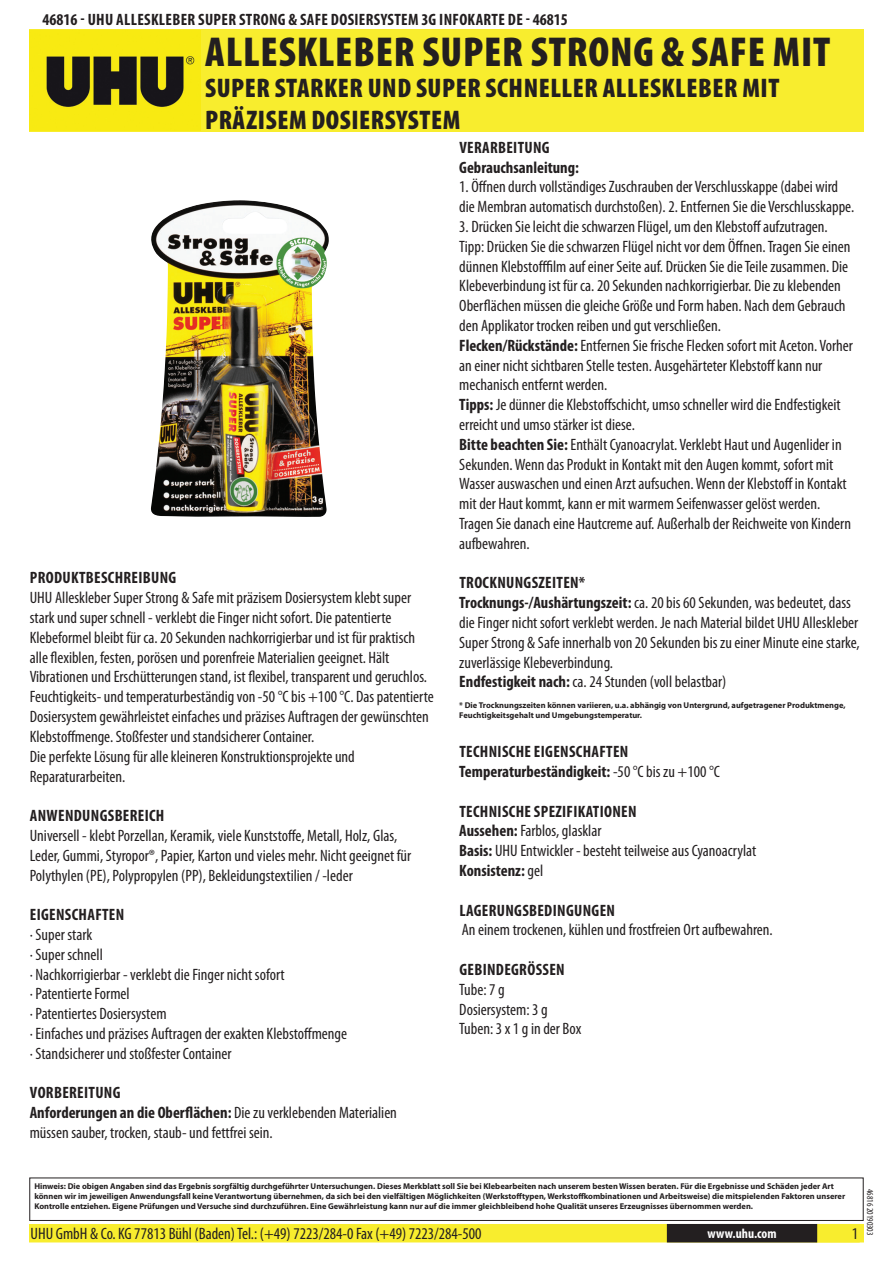
<style>
.page{position:relative;width:893px;height:1263px;background:#fff}
.page>*{position:absolute;margin:0;border:0;box-sizing:border-box;transform-origin:0 0}
.t1{font:900 condensed 42px "Myriad Pro";letter-spacing:.02em;color:#231f20}
.t2{font:900 condensed 27px/32.4px "Myriad Pro";letter-spacing:.02em;color:#231f20}
.t3{font:condensed 16.5px/19.8px "Myriad Pro";color:#231f20}
.t4{font:700 condensed 16.5px/19.8px "Myriad Pro";letter-spacing:.02em;color:#231f20}
.t5{font:700 condensed 13.5px "Myriad Pro";color:#fff}
.t6{font:condensed 9px "Myriad Pro";color:#231f20}
.t7{font:700 8.4px/10.1px "Myriad Pro";color:#231f20}
.s1{font-weight:700}
.s2{font-weight:400}
</style>
<div class="page">
<div style="left:30px;top:1225px;width:833px;height:17px;background:#f8ed2e"></div>
<div style="left:29px;top:1224px;width:835px;height:18px;border:2px solid #f8ed2e"></div>
<div style="left:816px;top:1224px;width:44px;height:18px;border:2px solid #f8ed2e"></div>
<div style="left:668px;top:1225px;width:148px;height:17px;background:#231f20"></div>
<div style="left:667px;top:1224px;width:150px;height:18px;border:2px solid #231f20"></div>
<div style="left:29px;top:1177px;width:835px;height:44px;border:1px solid #231f20"></div>
<div style="left:30px;top:30px;width:834px;height:102px;background:#f8ed2e"></div>
<img style="left:30px;top:31px;width:171px;height:100px">
<img style="left:151px;top:200px;width:178px;height:317px">
<p class="t4" style="left:43px;top:9px;width:527px">46816 - UHU ALLESKLEBER SU PER STRONG &amp; SAFE DOSIERSYSTEM 3G INFOKARTE DE - 46815</p>
<h1 class="t1" style="left:205px;top:25px;width:627px">ALLESKLEBER SUPER STRONG &amp; SAFE MIT</h1>
<h2 class="t2" style="left:205px;top:71px;width:576px">SUPER STARKER UND SUPER SCHNELLER ALLESKLEBER MIT<br>PRÄZISEM DOSIERSYSTEM</h2>
<p class="t4" style="left:30px;top:568px;width:148px">PRODU KTBESCHREIBUNG</p>
<p class="t3" style="left:30px;top:588px;width:405px">UHU Alleskleber Super Strong &amp; Safe mit präzisem Dosiersystem klebt super stark und super schnell - verklebt die Finger nicht sofort. Die patentierte Klebeformel bleibt für ca. 20 Sekunden nachkorrigierbar und ist für praktisch alle flexiblen, festen, porösen und porenfreie Materialien geeignet. Hält Vibrationen und Erschütterungen stand, ist flexibel, transparent und geruchlos.<br>Feuchtigkeits- und temperaturbeständig von -50 °C bis +100 °C. Das patentierte Dosiersystem gewährleistet einfaches und präzises Auftragen der gewünschten Klebstoffmenge. Stoßfester und standsicherer Container.<br>Die perfekte Lösung für alle kleineren Konstruktionsprojekte und Reparaturarbeiten.</p>
<p class="t4" style="left:30px;top:805px;width:134px">ANWENDU NGSBEREICH</p>
<p class="t3" style="left:30px;top:825px;width:383px">Universell - klebt Porzellan, Keramik, viele Kunststoffe, Metall, Holz, Glas,<br>Leder, Gummi, Styropor®, Papier, Karton und vieles mehr. Nicht geeignet für<br>Polythylen (PE), Polypropylen (PP), Bekleidungstextilien / -leder</p>
<p class="t4" style="left:30px;top:904px;width:96px">EIGENSCHAFTEN</p>
<p class="t3" style="left:30px;top:924px;width:319px">· Super stark<br>· Super schnell<br>· Nachkorrigierbar - verklebt die Finger nicht sofort<br>· Patentierte Formel<br>· Patentiertes Dosiersystem<br>· Einfaches und präzises Auftragen der exakten Klebstoffmenge · Standsicherer und stoßfester Container</p>
<p class="t3" style="left:30px;top:1083px;width:369px"><span class="s1">VORBEREITUNG<br>ANFORDERUNGEN AN DIE OBERFLÄCHEN:</span> Die zu verklebenden Materialien müssen sauber, trocken, staub- und fettfrei sein.</p>
<p class="t4" style="left:459px;top:137px;width:121px">VERARBEITUNG<br>GEBRAUCHSANLEITUNG:</p>
<p class="t3" style="left:459px;top:177px;width:396px">1. Öffnen durch vollständiges Zuschrauben der Verschlusskappe (dabei wird die Membran automatisch durchstoßen). 2. Entfernen Sie die Verschlusskappe.</p>
<p class="t3" style="left:459px;top:216px;width:395px">3. Drücken Sie leicht die schwarzen Flügel, um den Klebstoff aufzutragen.<br>Tipp: Drücken Sie die schwarzen Flügel nicht vor dem Öffnen. Tragen Sie einen dünnen Klebstofffilm auf einer Seite auf. Drücken Sie die Teile zusammen. Die Klebeverbindung ist für ca. 20 Sekunden nachkorrigierbar. Die zu klebenden Oberflächen müssen die gleiche Größe und Form haben. Nach dem Gebrauch den Applikator trocken reiben und gut verschließen.<br><span class="s1">FLECKEN/RÜCKSTÄNDE:</span> Entfernen Sie frische Flecken sofort mit Aceton. Vorher an einer nicht sichtbaren Stelle testen. Ausgehärteter Klebstoff kann nur mechanisch entfernt werden.<br><span class="s1">TIPPS:</span> Je dünner die Klebstoffschicht, umso schneller wird die Endfestigkeit erreicht und umso stärker ist diese.<br><span class="s1">BITTE BEACHTEN SIE:</span> Enthält Cyanoacrylat. Verklebt Haut und Augenlider in Sekunden. Wenn das Produkt in Kontakt mit den Augen kommt, sofort mit Wasser auswaschen und einen Arzt aufsuchen. Wenn der Klebstoff in Kontakt mit der Haut kommt, kann er mit warmem Seifenwasser gelöst werden.<br>Tragen Sie danach eine Hautcreme auf. Außerhalb der Reichweite von Kindern aufbewahren.</p>
<p class="t3" style="left:459px;top:573px;width:402px"><span class="s1">TROCKNUNGSZEITEN*<br>TROCKNUNGS-/AUSHÄRTUNGSZEIT:</span> ca. 20 bis 60 Sekunden, was bedeutet, dass die Finger nicht sofort verklebt werden. Je nach Material bildet UHU Alleskleber Super Strong &amp; Safe innerhalb von 20 Sekunden bis zu einer Minute eine starke, zuverlässige Klebeverbindung.<br><span class="s1">ENDFESTIGKEIT NACH:</span> ca. 24 Stunden (voll belastbar)</p>
<p class="t7" style="left:459px;top:699px;width:388px">* Die Trocknungszeiten können variieren, u.a. abhängig von Untergrund, aufgetragener Produktmenge,<br>Feuchtigkeitsgehalt und Umgebungstemperatur.</p>
<p class="t4" style="left:459px;top:741px;width:262px">TECHNISCHE EIGENSCHAFTEN<br>TEMPERATURBESTÄNDIGKEIT: <span class="s2">-50 °C bis zu +100 °C</span></p>
<p class="t3" style="left:459px;top:801px;width:299px"><span class="s1">TECHNISCHE SPEZIFIKATIONEN<br>AUSSEHEN:</span> Farblos, glasklar<br><span class="s1">BASIS:</span> UHU Entwickler - besteht teilweise aus Cyanoacrylat <span class="s1">KONSISTENZ:</span> gel</p>
<p class="t4" style="left:459px;top:900px;width:157px">LAGERUNGSBEDINGUNGEN</p>
<p class="t3" style="left:462px;top:920px;width:312px">An einem trockenen, kühlen und frostfreien Ort aufbewahren.</p>
<p class="t4" style="left:459px;top:959px;width:107px">GEBINDEGRÖSSEN</p>
<p class="t3" style="left:459px;top:979px;width:124px">Tube: 7 g<br>Dosiersystem: 3 g<br>Tuben: 3 x 1 g in der Box</p>
<p class="t7" style="left:34px;top:1181px;width:812px">Hinweis: Die obigen Angaben sind das Ergebnis sorgfältig durchgeführter Untersuchungen. Dieses Merkblatt soll Sie bei Klebearbeiten nach unserem besten Wissen beraten. Für die Ergebnisse und Schäden jeder Art können wir im jeweiligen Anwendungsfall keine Verantwortung übernehmen, da sich bei den vielfältigen Möglichkeiten (Werkstofftypen, Werkstoffkombinationen und Arbeitsweise) die mitspielenden Faktoren unserer<br>Kontrolle entziehen. Eigene Prüfungen und Versuche sind durchzuführen. Eine Gewährleistung kann nur auf die immer gleichbleibend hohe Qualität unseres Erzeugnisses übernommen werden.</p>
<p class="t3" style="left:31px;top:1224px;width:453px">UHU GmbH &amp; Co. KG 77813 Bühl (Baden) Tel.: (+49) 7223/284-0 Fax (+49) 7223/284-500</p>
<p class="t5" style="left:707px;top:1225px;width:71px">WWW.UHU.COM</p>
<p class="t3" style="left:852px;top:1224px;width:8px">1</p>
<p class="t6" style="left:875px;top:1189px;width:48px;rotate:90deg">46816 20190303</p>
</div>
